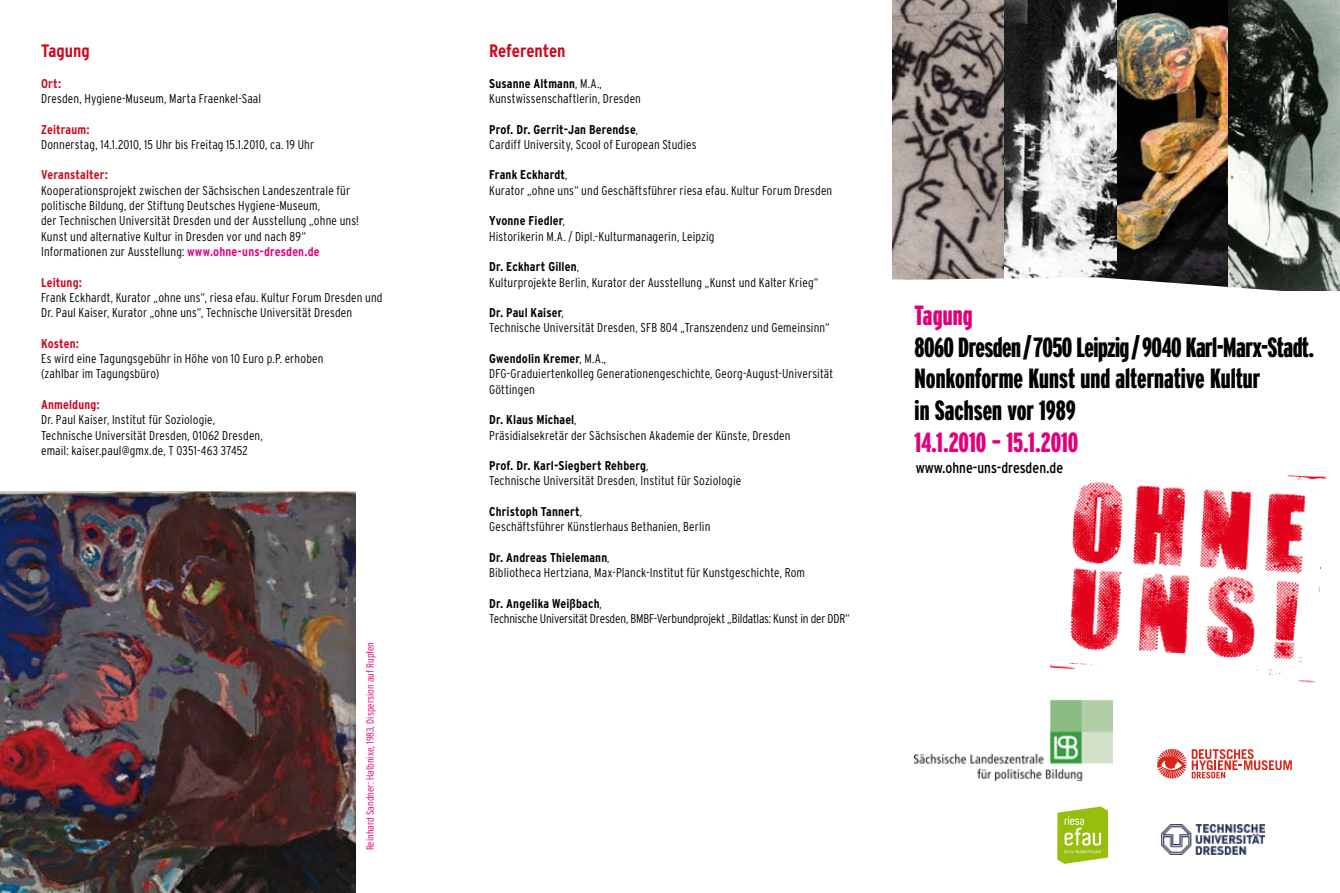
<style>
.page{position:relative;width:1340px;height:893px;background:#fff}
.page>*{position:absolute;margin:0;border:0;box-sizing:border-box;transform-origin:0 0}
.t1{font:900 extra-condensed 27.75px/31.5px "Interstate";letter-spacing:-.005em;color:#000}
.t2{font:900 extra-condensed 27.75px "Interstate";color:#e2007a}
.t3{font:700 condensed 18px "Interstate";letter-spacing:-.005em;color:#cd071e}
.t4{font:condensed 15.3px "Interstate";color:#000}
.t5{font:300 condensed 12.75px/15.3px "Interstate";letter-spacing:.01em;color:#000}
.t6{font:300 condensed 12.75px/15.3px "Interstate";letter-spacing:-.015em;color:#000}
.t7{font:700 condensed 12.75px "Interstate";letter-spacing:.01em;color:#cd071e}
.t8{font:300 condensed 10.5px "Interstate";color:#e2007a}
.s1{font-weight:700;color:#e2007a}
.s2{font-weight:700}
</style>
<div class="page">
<img style="left:1116px;top:0;width:112px;height:277px">
<img style="left:892px;top:0;width:112px;height:277px">
<img style="left:1228px;top:0;width:111px;height:277px">
<svg style="left:1004px;top:0;width:112px;height:277px"></svg>
<svg style="left:892px;top:277px;width:447px;height:580px"></svg>
<img style="left:1035px;top:466px;width:304px;height:228px">
<svg style="left:1057px;top:806px;width:51px;height:58px;background:#aecc44"></svg>
<img style="left:1161px;top:824px;width:103px;height:30px">
<img style="left:914px;top:700px;width:198px;height:80px">
<svg style="left:1157px;top:749px;width:134px;height:29px"></svg>
<img style="left:0;top:492px;width:355px;height:401px">
<h2 class="t3" style="left:41px;top:41px;width:50px">Tagung</h2>
<p class="t7" style="left:41px;top:76px;width:22px">Ort:</p>
<p class="t5" style="left:41px;top:91px;width:222px">Dresden, Hygiene-Museum, Marta Fraenkel-Saal</p>
<p class="t7" style="left:41px;top:122px;width:50px">Zeitraum:</p>
<p class="t5" style="left:41px;top:137px;width:274px">Donnerstag, 14.1.2010, 15 Uhr bis Freitag 15.1.2010, ca. 19 Uhr</p>
<p class="t7" style="left:41px;top:168px;width:68px">Veranstalter:</p>
<p class="t5" style="left:41px;top:182px;width:319px">Kooperationsprojekt zwischen der Sächsischen Landeszentrale für politische Bildung, der Stiftung Deutsches Hygiene-Museum,<br>der Technischen Universität Dresden und der Ausstellung „ohne uns!<br>Kunst und alternative Kultur in Dresden vor und nach 89“ Informationen zur Ausstellung: <span class="s1">www.ohne-uns-dresden.de</span></p>
<p class="t7" style="left:41px;top:275px;width:42px">Leitung:</p>
<p class="t5" style="left:41px;top:290px;width:343px">Frank Eckhardt, Kurator „ohne uns“, riesa efau. Kultur Forum Dresden und<br>Dr. Paul Kaiser, Kurator „ohne uns“, Technische Universität Dresden</p>
<p class="t7" style="left:41px;top:336px;width:39px">Kosten:</p>
<p class="t5" style="left:41px;top:351px;width:284px">Es wird eine Tagungsgebühr in Höhe von 10 Euro p.P. erhoben (zahlbar im Tagungsbüro)</p>
<p class="t7" style="left:41px;top:397px;width:60px">Anmeldung:</p>
<p class="t5" style="left:41px;top:412px;width:223px">Dr. Paul Kaiser, Institut für Soziologie,<br>Technische Universität Dresden, 01062 Dresden, email: kaiser.paul@gmx.de, T 0351-463 37452</p>
<p class="t8" style="left:364px;top:850px;width:210px;rotate:-90deg">Reinhard Sandner: Halbnixe, 1983, Dispersion auf Rupfen</p>
<h2 class="t3" style="left:489px;top:41px;width:78px">Referenten</h2>
<p class="t5" style="left:489px;top:75px;width:153px"><span class="s2">Susanne Altmann</span>, M.A.,<br>Kunstwissenschaftlerin, Dresden</p>
<p class="t5" style="left:489px;top:121px;width:209px"><span class="s2">Prof. Dr. Gerrit-Jan Berendse</span>,<br>Cardiff University, Scool of European Studies</p>
<p class="t5" style="left:489px;top:167px;width:344px"><span class="s2">Frank Eckhardt</span>,<br>Kurator „ohne uns“ und Geschäftsführer riesa efau. Kultur Forum Dresden</p>
<p class="t5" style="left:489px;top:213px;width:227px"><span class="s2">Yvonne Fiedler</span>,<br>Historikerin M.A. / Dipl.-Kulturmanagerin, Leipzig</p>
<p class="t5" style="left:489px;top:259px;width:331px"><span class="s2">Dr. Eckhart Gillen</span>,<br>Kulturprojekte Berlin, Kurator der Ausstellung „Kunst und Kalter Krieg“</p>
<p class="t5" style="left:489px;top:305px;width:342px"><span class="s2">Dr. Paul Kaiser</span>,<br>Technische Universität Dresden, SFB 804 „Transzendenz und Gemeinsinn“</p>
<p class="t5" style="left:489px;top:351px;width:345px"><span class="s2">Gwendolin Kremer</span>, M.A.,<br>DFG-Graduiertenkolleg Generationengeschichte, Georg-August-Universität<br>Göttingen</p>
<p class="t5" style="left:489px;top:412px;width:303px"><span class="s2">Dr. Klaus Michael</span>,<br>Präsidialsekretär der Sächsischen Akademie der Künste, Dresden</p>
<p class="t5" style="left:489px;top:458px;width:254px"><span class="s2">Prof. Dr. Karl-Siegbert Rehberg</span>,<br>Technische Universität Dresden, Institut für Soziologie</p>
<p class="t5" style="left:489px;top:504px;width:223px"><span class="s2">Christoph Tannert</span>,<br>Geschäftsführer Künstlerhaus Bethanien, Berlin</p>
<p class="t5" style="left:489px;top:550px;width:317px"><span class="s2">Dr. Andreas Thielemann</span>,<br>Bibliotheca Hertziana, Max-Planck-Institut für Kunstgeschichte, Rom</p>
<p class="t6" style="left:489px;top:596px;width:362px"><span class="s2">Dr. Angelika Weißbach</span>,<br>Technische Universität Dresden, BMBF-Verbundprojekt „Bildatlas: Kunst in der DDR“</p>
<h1 class="t2" style="left:914px;top:300px;width:59px">Tagung</h1>
<h1 class="t1" style="left:914px;top:331px;width:401px">8060 Dresden/7050 Leipzig/9040 Karl-Marx-Stadt.<br>Nonkonforme Kunst und alternative Kultur<br>in Sachsen vor 1989</h1>
<h1 class="t2" style="left:914px;top:427px;width:165px">14.1.2010 – 15.1.2010</h1>
<p class="t4" style="left:915px;top:459px;width:149px">www.ohne-uns-dresden.de</p>
</div>
